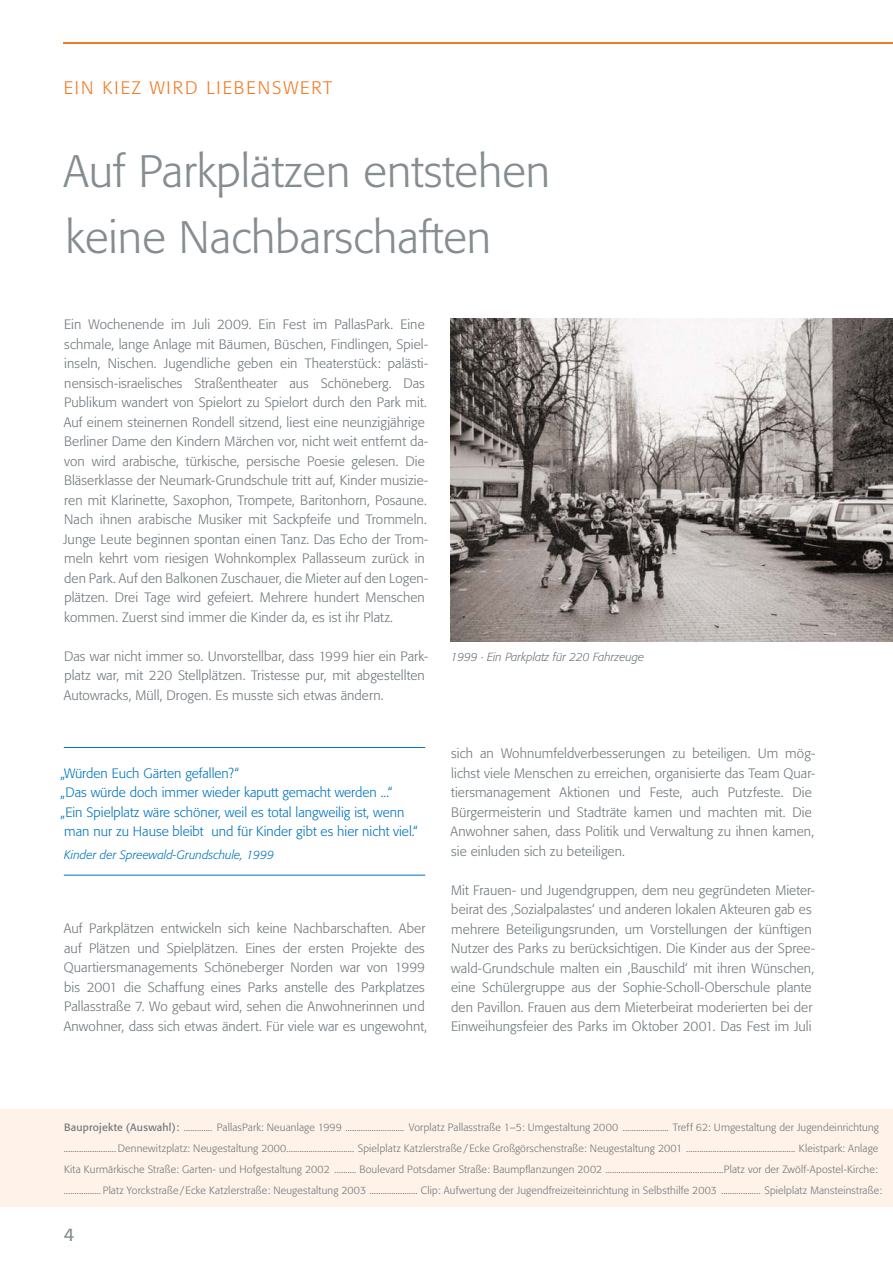
<style>
.page{position:relative;width:893px;height:1263px;background:#fff}
.page>*{position:absolute;margin:0;border:0;box-sizing:border-box;transform-origin:0 0}
.t1{font:300 45px/66px "Formata";color:#858d91}
.t2{font:300 18px "Formata";letter-spacing:.1em;color:#f47920}
.t3{font:18px "Formata";color:#858d91}
.t4{font:300 13.5px/19.5px "Formata";letter-spacing:.005em;color:#6e767a}
.t5{font:300 13.5px/19.5px "Formata";color:#0074bc}
.t6{font:italic 300 12px "Formata";color:#0074bc}
.t7{font:italic 300 11.7px "Formata";color:#6e767a}
.t8{font:300 10.5px/21px "Formata";letter-spacing:.015em;color:#6e767a}
.s1{font-weight:400}
</style>
<div class="page">
<hr style="left:64px;top:43px;width:829px;height:1px;background:#f47920">
<div style="left:0;top:1109px;width:893px;height:98px;background:#fff2e8"></div>
<img style="left:451px;top:319px;width:442px;height:322px">
<hr style="left:64px;top:747px;width:361px;height:1px;background:#0074bc">
<hr style="left:64px;top:875px;width:361px;height:1px;background:#0074bc">
<h2 class="t2" style="left:64px;top:80px;width:270px">EIN KIEZ WIRD LIEBENSWERT</h2>
<h1 class="t1" style="left:63px;top:141px;width:488px">Auf Parkplätzen entstehen keine Nachbarschaften</h1>
<p class="t4" style="left:63px;top:315px;width:367px">Ein Wochenende im Juli 2009. Ein Fest im PallasPark. Eine schma le, lange Anlage mit Bäumen, Büschen, Findlingen, Spiel&shy;inseln, Nischen. Jugendliche geben ein Theaterstück: palästi&shy;nensisch-israelisches Straßentheater aus Schöneberg. Das Publikum wandert von Spielort zu Spielort durch den Park mit.<br>Auf einem steinernen Rondell sitzend, liest eine neunzigjährige Berliner Dame den Kindern Märchen vor, nicht weit entfernt da&shy;von wird arabi sche, türkische, persische Poesie gelesen. Die Bläser klasse der Neumark-Grundschule tritt auf, Kinder musizie&shy;ren mit Klarinette, Saxophon, Trompete, Baritonhorn, Posaune.<br>Nach ihnen arabi sche Musiker mit Sackpfeife und Trommeln.<br>Junge Leute beginnen spontan einen Tanz. Das Echo der Trom&shy;meln kehrt vom riesigen Wohnkomplex Pallasseum zurück in den Park. Auf den Bal konen Zuschauer, die Mieter auf den Logen&shy;plätzen. Drei Tage wird gefeiert. Mehrere hundert Menschen kommen. Zuerst sind immer die Kinder da, es ist ihr Platz.</p>
<p class="t4" style="left:64px;top:647px;width:366px">Das war nicht immer so. Unvorstellbar, dass 1999 hier ein Park&shy;platz war, mit 220 Stellplätzen. Tristesse pur, mit abgestellten<br>Autowracks, Müll, Drogen. Es musste sich etwas ändern.</p>
<p class="t7" style="left:451px;top:651px;width:195px">1999 · Ein Parkplatz für 220 Fahrzeuge</p>
<p class="t5" style="left:61px;top:764px;width:359px">„Würden Euch Gärten gefallen?“<br>„Das würde doch immer wieder kaputt gemacht werden ...“<br>„Ein Spielplatz wäre schöner, weil es total langweilig ist, wenn man nur zu Hause bleibt und für Kinder gibt es hier nicht viel.“</p>
<p class="t6" style="left:64px;top:849px;width:212px">Kinder der Spreewald-Grundschule, 1999</p>
<p class="t4" style="left:64px;top:920px;width:365px">Auf Parkplätzen entwickeln sich keine Nachbarschaften. Aber auf Plätzen und Spielplätzen. Eines der ersten Projekte des Quar tiers managements Schöneberger Norden war von 1999 bis 2001 die Schaffung eines Parks anstelle des Parkplatzes Pallasstraße 7. Wo gebaut wird, sehen die Anwohnerin nen und Anwohner, dass sich etwas ändert. Für viele war es ungewohnt,</p>
<p class="t4" style="left:451px;top:745px;width:366px">sich an Wohnumfeldverbesserungen zu beteiligen. Um mög&shy;lichst viele Menschen zu erreichen, organisierte das Team Quar&shy;tiersmanagement Aktionen und Feste, auch Putzfeste. Die Bürgermeisterin und Stadträte kamen und machten mit. Die Anwohner sahen, dass Politik und Verwaltung zu ihnen kamen, sie einluden sich zu beteiligen.</p>
<p class="t4" style="left:451px;top:881px;width:365px">Mit Frauen- und Jugendgruppen, dem neu gegründeten Mieter&shy;beirat des ‚Sozialpalastes‘ und anderen lokalen Akteuren gab es mehrere Beteiligungsrunden, um Vorstellungen der künftigen Nutzer des Parks zu berücksichtigen. Die Kinder aus der Spree&shy;wald-Grundschule malten ein ‚Bauschild‘ mit ihren Wünschen, eine Schülergruppe aus der Sophie-Scholl-Oberschule plante den Pavillon. Frauen aus dem Mieterbeirat moderierten bei der Einweihungsfeier des Parks im Oktober 2001. Das Fest im Juli</p>
<p class="t8" style="left:64px;top:1117px;width:820px"><span class="s1">Bauprojekte (Auswahl):</span> ............. PallasPark: Neuanlage 1999 ........................... Vorplatz Pallasstraße 1–5: Umgestaltung 2000 ..................... Treff 62: Umgestaltung der Jugendeinrichtung ........................ Dennewitzplatz: Neugestaltung 2000 ............................... Spielplatz Katzlerstraße /Ecke Großgörschenstraße: Neugestaltung 2001 .................................................. Kleistpark: Anlage Kita Kurmärkische Straße: Garten- und Hofgestaltung 2002 .......... Boulevard Potsdamer Straße: Baumpflanzungen 2002 ......................................................Platz vor der Zwölf-Apostel-Kirche: ................. Platz Yorckstraße/Ecke Katzlerstraße: Neugestaltung 2003 ...................... Clip: Aufwertung der Jugendfreizeiteinrichtung in Selbsthilfe 2003 .................. Spielplatz Mansteinstraße:</p>
<h2 class="t3" style="left:64px;top:1227px;width:12px">4</h2>
</div>
